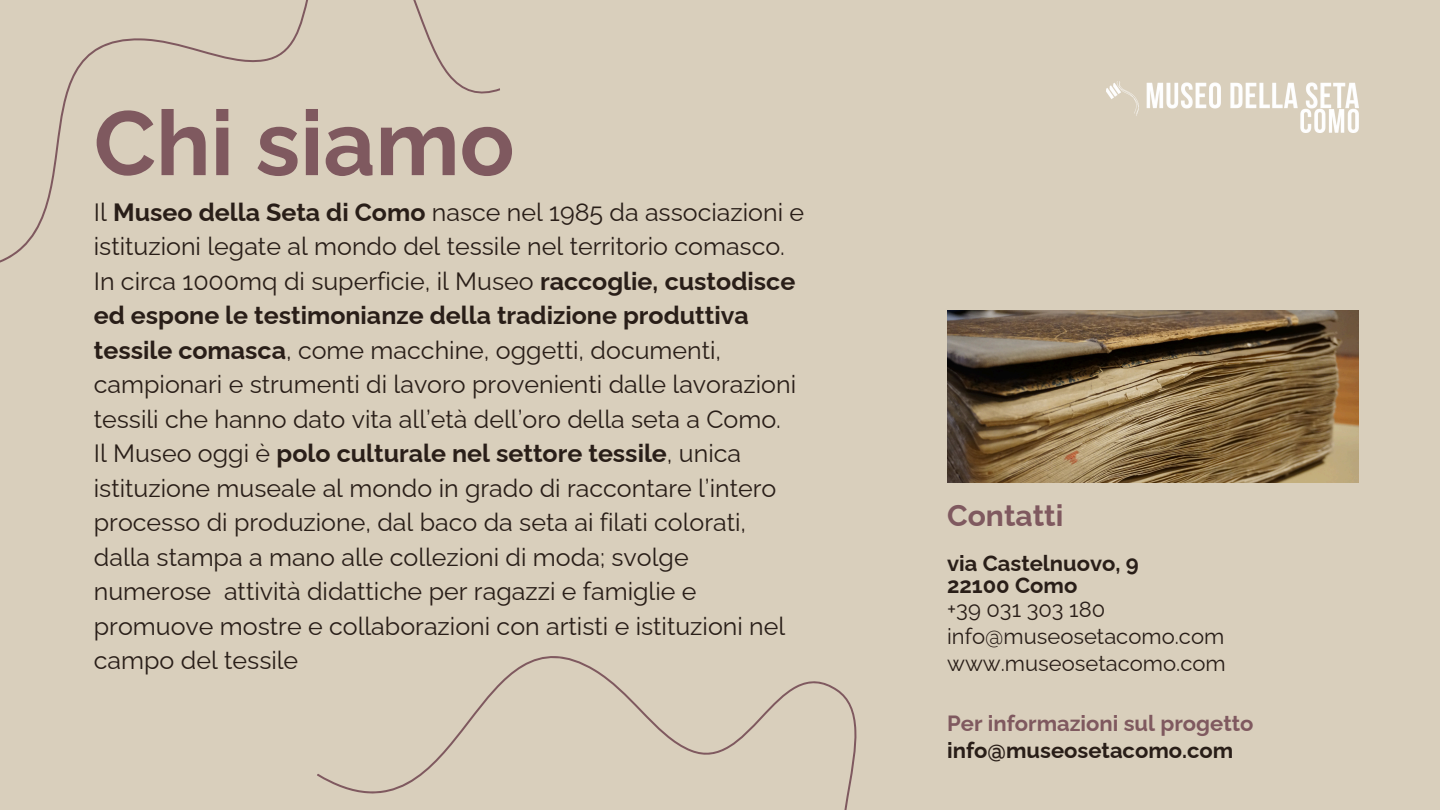
<style>
.page{position:relative;width:1440px;height:810px;background:#d9cfbc}
.page>*{position:absolute;margin:0;border:0;box-sizing:border-box;transform-origin:0 0}
.t1{font:700 90.6px "Raleway";color:#7f595f}
.t2{font:700 30px "Raleway";color:#7f595f}
.t3{font:25px/34.5px "Raleway";color:#291e18}
.t4{font:22px/27px "Raleway";color:#291e18}
.t5{font:700 22px/27px "Raleway";color:#7f595f}
.t6{font:700 22px "Raleway";color:#291e18}
.s1{font-weight:700}
.s2{color:#291e18}
</style>
<div class="page">
<svg style="left:0;top:0;width:500px;height:263px"></svg>
<svg style="left:317px;top:656px;width:540px;height:154px"></svg>
<img style="left:1107px;top:81px;width:252px;height:52px">
<img style="left:947px;top:311px;width:412px;height:171px">
<h1 class="t1" style="left:94px;top:90px;width:422px">Chi siamo</h1>
<h3 class="t3" style="left:94px;top:195px;width:712px">Il <span class="s1">Museo della Seta di Como</span> nasce nel 1985 da associazioni e istituzioni legate al mondo del tessile nel territorio comasco.<br>In circa 1000mq di superficie, il Museo <span class="s1">raccoglie, custodisce ed espone le testimonianze della tradizione produttiva tessile comasca</span>, come macchine, oggetti, documenti, campionari e strumenti di lavoro provenienti dalle lavorazioni tessili che hanno dato vita all’età dell’oro della seta a Como.<br>Il Museo oggi è <span class="s1">polo culturale nel settore tessile</span>, unica istituzione museale al mondo in grado di raccontare l’intero processo di produzione, dal baco da seta ai filati colorati, dalla stampa a mano alle collezioni di moda; svolge numerose attività didattiche per ragazzi e famiglie e promuove mostre e collaborazioni con artisti e istituzioni nel campo del tessile</h3>
<p class="t2" style="left:947px;top:497px;width:118px">Contatti</p>
<p class="t6" style="left:947px;top:551px;width:193px">via Castelnuovo, 9</p>
<h2 class="t6" style="left:947px;top:572px;width:132px">22100 Como</h2>
<p class="t4" style="left:947px;top:596px;width:160px">+39 031 303 180</p>
<p class="t4" style="left:947px;top:623px;width:280px">info@museosetacomo.com www.museosetacomo.com</p>
<p class="t5" style="left:947px;top:710px;width:308px">Per informazioni sul progetto <span class="s2">info@museosetacomo.com</span></p>
</div>
